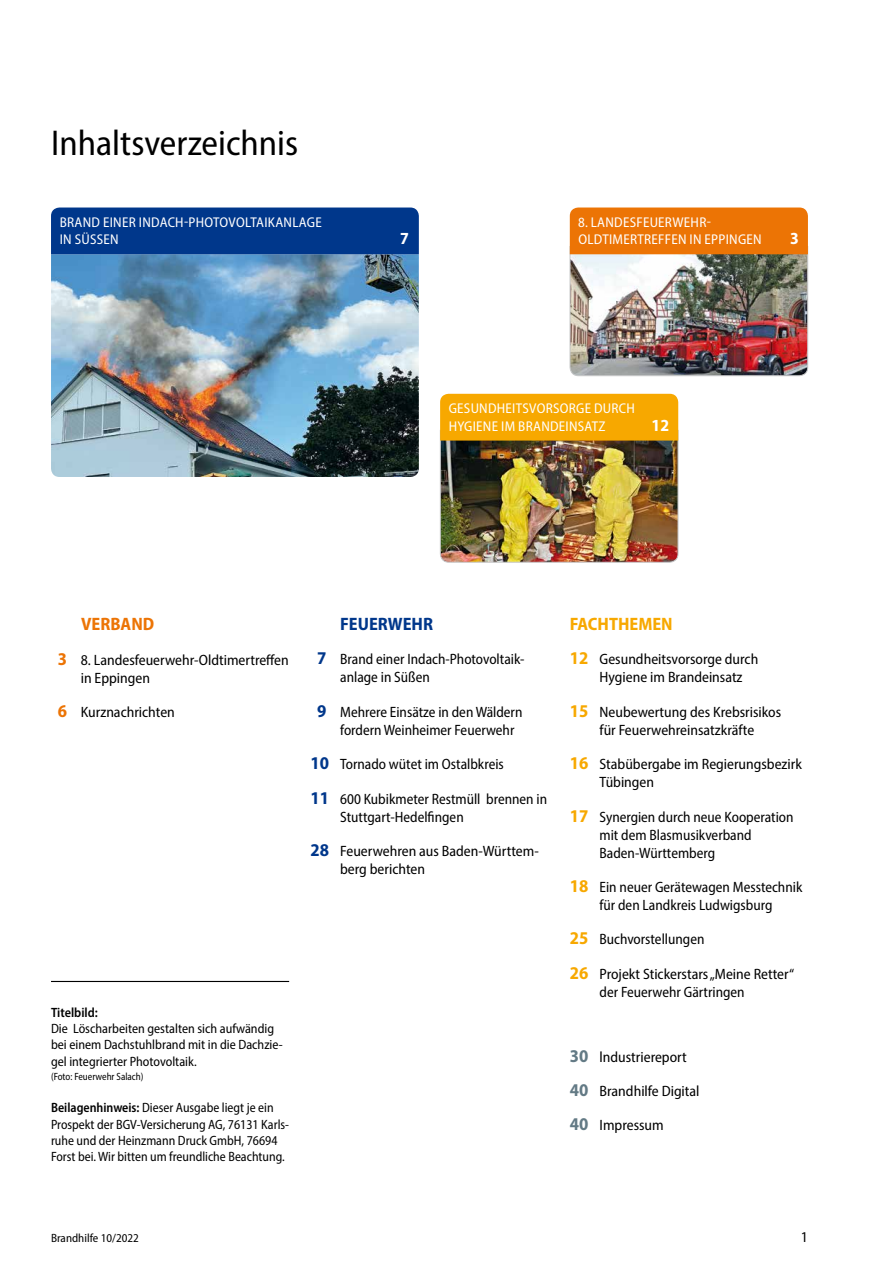
<style>
.page{position:relative;width:893px;height:1263px;background:#fff}
.page>*{position:absolute;margin:0;border:0;box-sizing:border-box;transform-origin:0 0}
.t1{font:semi-condensed 36px "Myriad Pro";color:#000}
.t2{font:700 semi-condensed 18px "Myriad Pro";color:#f7a800}
.t3{font:700 semi-condensed 18px "Myriad Pro";color:#00378b}
.t4{font:700 semi-condensed 18px "Myriad Pro";color:#ec7405}
.t5{font:700 semi-condensed 16.95px "Myriad Pro";color:#fff}
.t6{font:semi-condensed 15px/18px "Myriad Pro";color:#000}
.t7{font:semi-condensed 14.1px/17.7px "Myriad Pro";letter-spacing:.02em;color:#fff}
.t8{font:semi-condensed 13.5px/16.2px "Myriad Pro";color:#000;scale:.96 1}
.t9{font:semi-condensed 13.5px/16.2px "Myriad Pro";color:#000}
.t10{font:600 semi-condensed 13.5px "Myriad Pro";color:#000}
.t11{font:semi-condensed 12px "Myriad Pro";color:#000}
.t12{font:semi-condensed 10.5px "Myriad Pro";color:#000;scale:.93 1}
.s1{font-weight:700;font-size:18px;color:#ec7405}
.s2{font-weight:700;font-size:18px;color:#00378b}
.s3{font-weight:600}
.s4{font-weight:700;font-size:18px;color:#f7a800}
.s5{font-weight:700;font-size:18px;color:#637a85}
</style>
<div class="page">
<hr style="left:51px;top:981px;width:238px;height:1px;background:#000">
<img style="left:51px;top:254px;width:368px;height:223px">
<div style="left:51px;top:207px;width:368px;height:47px;background:#00378b"></div>
<img style="left:440px;top:394px;width:238px;height:169px">
<img style="left:570px;top:207px;width:238px;height:169px">
<h1 class="t1" style="left:51px;top:120px;width:249px">Inhaltsverzeichnis</h1>
<p class="t7" style="left:60px;top:213px;width:264px">BRAND EINER INDACH-PHOTOVOLTAIKANLAGE<br>IN SÜSSEN</p>
<p class="t5" style="left:400px;top:228px;width:10px">7</p>
<p class="t7" style="left:578px;top:213px;width:185px">8. LANDESFEUERWEHR-<br>OLDTIMERTREFFEN IN EPPINGEN</p>
<p class="t5" style="left:790px;top:228px;width:10px">3</p>
<p class="t7" style="left:449px;top:399px;width:188px">GESUNDHEITSVORSORGE DURCH<br>HYGIENE IM BRANDEINSATZ</p>
<p class="t5" style="left:652px;top:414px;width:19px">12</p>
<p class="t4" style="left:81px;top:613px;width:75px">VERBAND</p>
<p class="t6" style="left:81px;top:650px;width:210px;text-indent:-23px"><span class="s1">3</span> 8. Landesfeuerwehr-Oldtimertreffen in Eppingen</p>
<p class="t6" style="left:58px;top:703px;width:119px"><span class="s1">6</span> Kurznachrichten</p>
<p class="t3" style="left:340px;top:612px;width:94px">FEUERWEHR</p>
<p class="t6" style="left:340px;top:650px;width:185px;text-indent:-23px"><span class="s2">7</span> Brand einer Indach-Photovoltaik&shy;anlage in Süßen</p>
<p class="t6" style="left:340px;top:703px;width:184px;text-indent:-23px"><span class="s2">9</span> Mehrere Einsätze in den Wäldern fordern Weinheimer Feuerwehr</p>
<p class="t6" style="left:310px;top:755px;width:195px"><span class="s2">10</span> Tornado wütet im Ostalbkreis</p>
<p class="t6" style="left:340px;top:789px;width:208px;text-indent:-30px"><span class="s2">11</span> 600 Kubikmeter Restmüll brennen in<br>Stuttgart-Hedelfingen</p>
<p class="t6" style="left:340px;top:842px;width:200px;text-indent:-30px"><span class="s2">28</span> Feuerwehren aus Baden-Württem&shy;berg berichten</p>
<p class="t10" style="left:51px;top:1004px;width:48px">Titelbild:</p>
<p class="t9" style="left:51px;top:1020px;width:233px">Die Löscharbeiten gestalten sich aufwändig bei einem Dachstuhlbrand mit in die Dachzie&shy;gel integrierter Photovoltaik.</p>
<p class="t12" style="left:51px;top:1070px;width:101px">(Foto: Feuerwehr Salach)</p>
<p class="t8" style="left:51px;top:1099px;width:250px"><span class="s3">Beilagenhinweis:</span> Dieser Ausgabe liegt je ein Prospekt der BGV-Versicherung AG, 76131 Karls&shy;ruhe und der Heinzmann Druck GmbH, 76694<br>Forst bei. Wir bitten um freundliche Beachtung.</p>
<p class="t2" style="left:570px;top:612px;width:104px">FACHTHEMEN</p>
<p class="t6" style="left:600px;top:650px;width:160px;text-indent:-30px"><span class="s4">12</span> Gesundheitsvorsorge durch<br>Hygiene im Brandeinsatz</p>
<p class="t6" style="left:570px;top:703px;width:213px;text-align:center"><span class="s4">15</span> Neubewertung des Krebsrisikos für Feuerwehreinsatzkräfte</p>
<p class="t6" style="left:600px;top:755px;width:204px;text-indent:-30px"><span class="s4">16</span> Stabübergabe im Regierungsbezirk<br>Tübingen</p>
<p class="t6" style="left:600px;top:807px;width:196px;text-indent:-30px"><span class="s4">17</span> Synergien durch neue Kooperation mit dem Blasmusikverband<br>Baden-Württemberg</p>
<p class="t6" style="left:570px;top:878px;width:234px;text-align:center"><span class="s4">18</span> Ein neuer Gerätewagen Messtechnik für den Landkreis Ludwigsburg</p>
<p class="t6" style="left:570px;top:930px;width:136px"><span class="s4">25</span> Buchvorstellungen</p>
<p class="t6" style="left:600px;top:964px;width:196px;text-indent:-30px"><span class="s4">26</span> Projekt Stickerstars „Meine Retter“ der Feuerwehr Gärtringen</p>
<p class="t6" style="left:570px;top:1047px;width:118px"><span class="s5">30</span> lndustriereport</p>
<p class="t6" style="left:570px;top:1082px;width:131px"><span class="s5">40</span> Brandhilfe Digital</p>
<p class="t6" style="left:570px;top:1116px;width:95px"><span class="s5">40</span> Impressum</p>
<p class="t11" style="left:51px;top:1230px;width:89px">Brandhilfe 10/2022</p>
<p class="t6" style="left:801px;top:1227px;width:9px">1</p>
</div>
